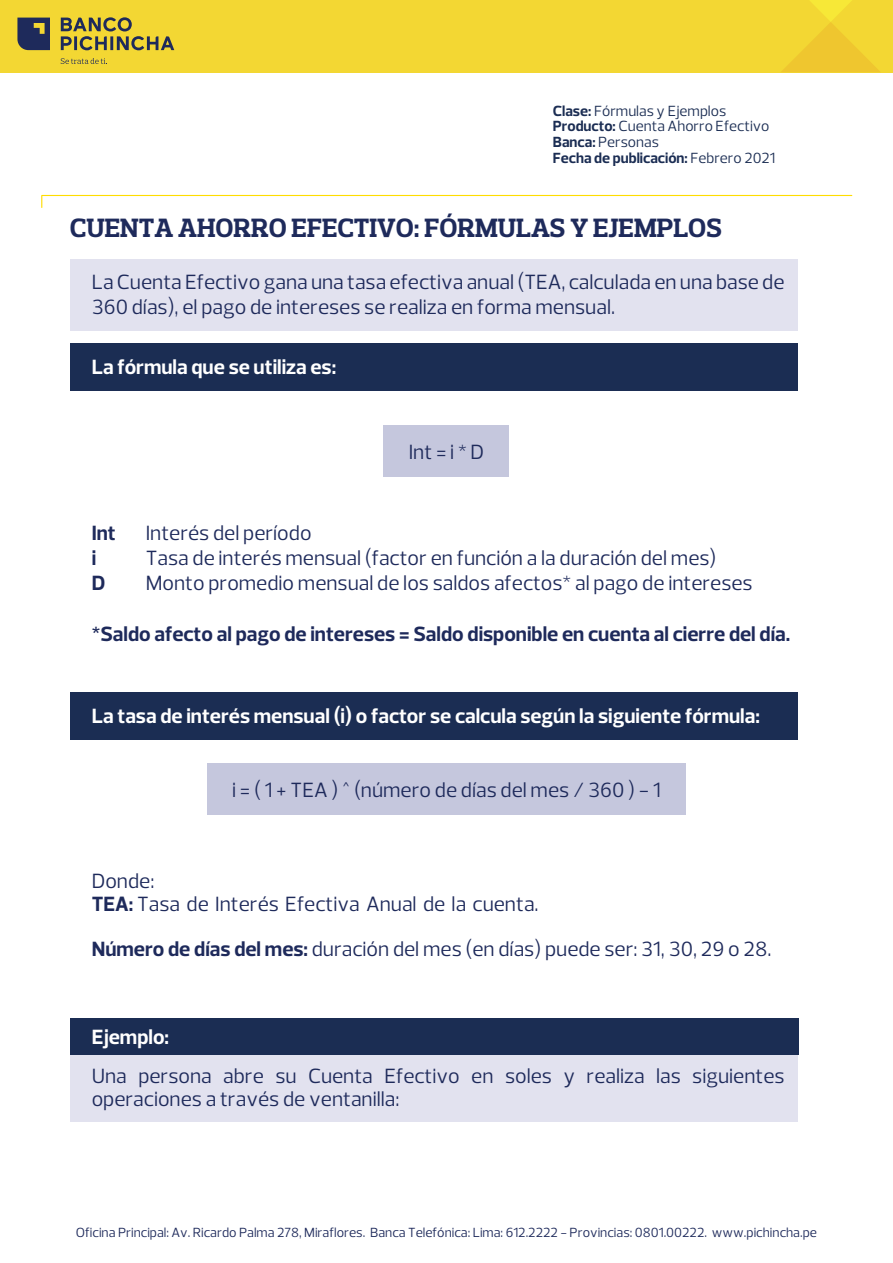
<style>
.page{position:relative;width:893px;height:1263px;background:#fff}
.page>*{position:absolute;margin:0;border:0;box-sizing:border-box;transform-origin:0 0}
.t1{font:700 27px "Prelo Slab";color:#1e2a5b}
.t2{font:21px/22.5px "Prelo";color:#1e2a5b}
.t3{font:700 21px "Prelo";color:#fff}
.t4{font:700 21px "Prelo";color:#1e2a5b}
.t5{font:15px/15.9px "Prelo";color:#1b2d53}
.t6{font:13.5px "Prelo";color:#1e2a5b}
.s1{font-weight:700}
</style>
<div class="page">
<div style="left:207px;top:763px;width:478px;height:51px;background:#c5c7dd"></div>
<div style="left:384px;top:426px;width:125px;height:51px;background:#c5c7dd"></div>
<div style="left:0;top:0;width:893px;height:72px;background:#f3d733"></div>
<svg style="left:781px;top:0;width:99px;height:72px"></svg>
<svg style="left:17px;top:18px;width:33px;height:32px"></svg>
<svg style="left:61px;top:17px;width:113px;height:33px"></svg>
<svg style="left:61px;top:58px;width:46px;height:6px"></svg>
<div style="left:70px;top:343px;width:727px;height:48px;background:#1b2d53"></div>
<div style="left:70px;top:259px;width:727px;height:72px;background:#e2e2ef"></div>
<div style="left:70px;top:692px;width:727px;height:48px;background:#1b2d53"></div>
<svg style="left:41px;top:194px;width:812px;height:14px"></svg>
<div style="left:70px;top:1018px;width:728px;height:37px;background:#1b2d53"></div>
<div style="left:70px;top:1055px;width:727px;height:66px;background:#e2e2ef"></div>
<p class="t5" style="left:553px;top:103px;width:224px"><span class="s1">Clase:</span> Fórmulas y Ejemplos<br><span class="s1">Producto:</span> Cuenta Ahorro Efectivo<br><span class="s1">Banca:</span> Personas<br><span class="s1">Fecha de publicación:</span> Febrero 2021</p>
<p class="t1" style="left:70px;top:211px;width:654px">CUENTA AHORRO EFECTIVO: FÓRMULAS Y EJEMPLOS</p>
<p class="t2" style="left:92px;top:269px;width:694px;line-height:25.2px">La Cuenta Efectivo gana una tasa efectiva anual (TEA, calculada en una base de<br>360 días), el pago de intereses se realiza en forma mensual.</p>
<p class="t3" style="left:92px;top:354px;width:246px">La fórmula que se utiliza es:</p>
<p class="t2" style="left:409px;top:441px;width:77px">Int = i * D</p>
<p class="t4" style="left:92px;top:519px;width:26px">Int</p>
<p class="t2" style="left:146px;top:521px;width:167px">Interés del período</p>
<p class="t4" style="left:92px;top:545px;width:6px">i</p>
<p class="t2" style="left:146px;top:547px;width:572px">Tasa de interés mensual (factor en función a la duración del mes)</p>
<p class="t4" style="left:92px;top:570px;width:15px">D</p>
<p class="t2" style="left:146px;top:572px;width:608px">Monto promedio mensual de los saldos afectos* al pago de intereses</p>
<p class="t4" style="left:92px;top:620px;width:700px">*Saldo afecto al pago de intereses = Saldo disponible en cuenta al cierre del día.</p>
<p class="t3" style="left:92px;top:703px;width:670px">La tasa de interés mensual (i) o factor se calcula según la siguiente fórmula:</p>
<p class="t2" style="left:232px;top:778px;width:430px">i = ( 1 + TEA ) ^ (número de días del mes / 360 ) - 1</p>
<p class="t2" style="left:92px;top:870px;width:448px">Donde:<br><span class="s1">TEA:</span> Tasa de Interés Efectiva Anual de la cuenta.</p>
<p class="t2" style="left:92px;top:938px;width:681px"><span class="s1">Número de días del mes:</span> duración del mes (en días) puede ser: 31, 30, 29 o 28.</p>
<p class="t3" style="left:92px;top:1024px;width:79px">Ejemplo:</p>
<p class="t2" style="left:92px;top:1065px;width:694px">Una persona abre su Cuenta Efectivo en soles y realiza las siguientes operaciones a través de ventanilla:</p>
<p class="t6" style="left:76px;top:1224px;width:742px">Oficina Principal: Av. Ricardo Palma 278, Miraflores. Banca Telefónica: Lima: 612.2222 - Provincias: 0801.00222. www.pichincha.pe</p>
</div>
